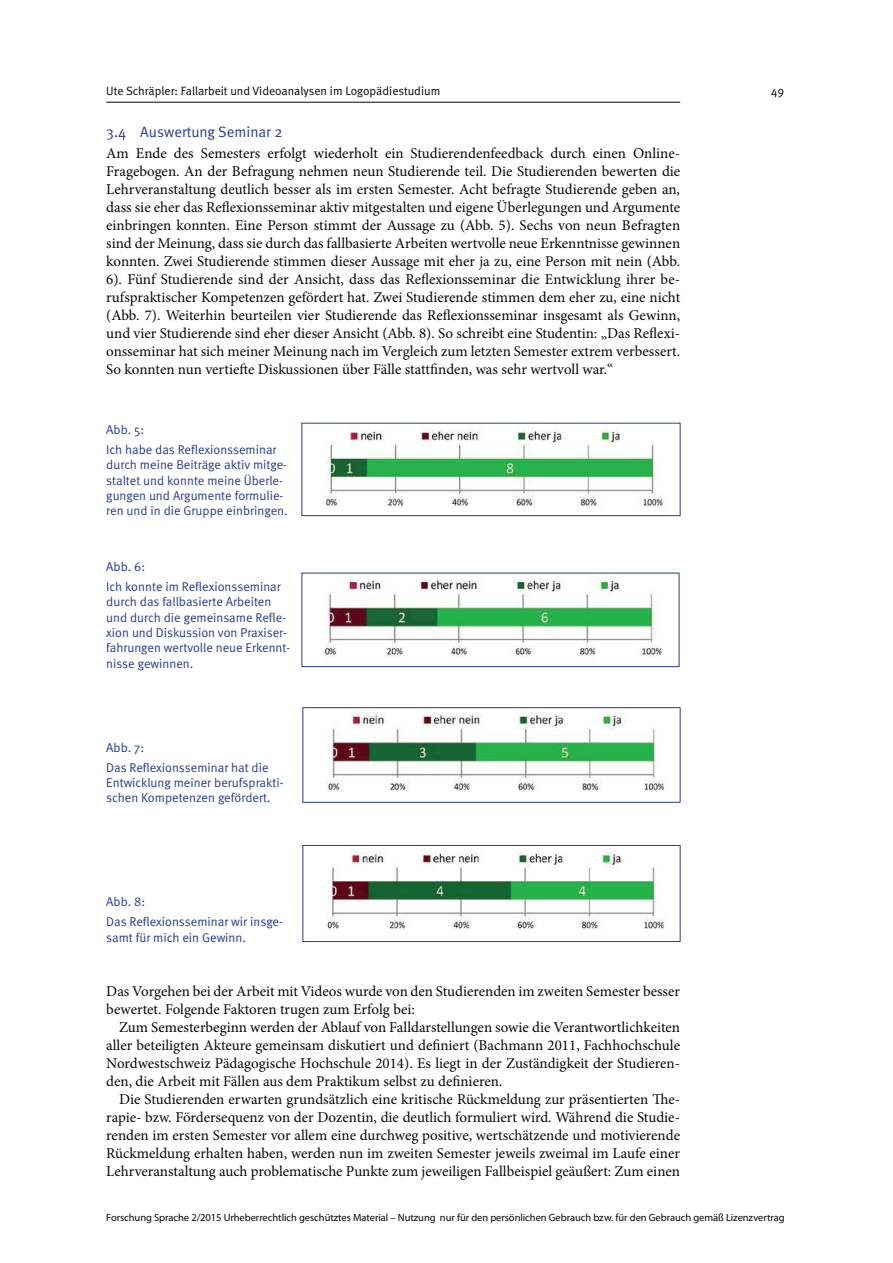
<style>
.page{position:relative;width:893px;height:1263px;background:#fff}
.page>*{position:absolute;margin:0;border:0;box-sizing:border-box;transform-origin:0 0}
.t1{font:15px/18px "Minion Pro";color:#040809;text-align:justify}
.t2{font:15px "Meta Normal";color:#263d8d}
.t3{font:12.75px/15.3px "Meta Normal";color:#263d8d}
.t4{font:12px "Meta Normal";color:#040809}
.t5{font:10.5px "Myriad Pro";letter-spacing:-.005em;color:#040809}
</style>
<div class="page">
<hr style="left:106px;top:102px;width:574px;height:1px;background:#040809">
<img style="left:325px;top:427px;width:338px;height:80px">
<div style="left:301px;top:423px;width:379px;height:93px;border:1px solid #263d8d"></div>
<img style="left:325px;top:575px;width:337px;height:82px">
<div style="left:301px;top:573px;width:378px;height:94px;border:1px solid #263d8d"></div>
<img style="left:326px;top:713px;width:342px;height:79px">
<div style="left:302px;top:707px;width:378px;height:96px;border:1px solid #263d8d"></div>
<img style="left:326px;top:849px;width:342px;height:80px">
<div style="left:302px;top:845px;width:378px;height:97px;border:1px solid #263d8d"></div>
<p class="t4" style="left:106px;top:87px;width:336px">Ute Schräpler: Fallarbeit und Videoanalysen im Logopädiestudium</p>
<p class="t4" style="left:771px;top:87px;width:15px">49</p>
<p class="t2" style="left:106px;top:126px;width:178px">3.4 Auswertung Seminar 2</p>
<p class="t1" style="left:106px;top:145px;width:575px">Am Ende des Semesters erfolgt wiederholt ein Studierendenfeedback durch einen Online-Fragebogen. An der Befragung nehmen neun Studierende teil. Die Studierenden bewerten die Lehrveranstaltung deutlich besser als im ersten Semester. Acht befragte Studierende geben an, dass sie eher das Reflexionsseminar aktiv mitgestalten und eigene Überlegungen und Argumente einbringen konnten. Eine Person stimmt der Aussage zu (Abb. 5). Sechs von neun Befragten sind der Meinung, dass sie durch das fallbasierte Arbeiten wertvolle neue Erkenntnisse gewinnen konnten. Zwei Studierende stimmen dieser Aussage mit eher ja zu, eine Person mit nein (Abb.<br>6). Fünf Studierende sind der Ansicht, dass das Reflexionsseminar die Entwicklung ihrer be&shy;rufspraktischer Kompetenzen gefördert hat. Zwei Studierende stimmen dem eher zu, eine nicht (Abb. 7). Weiterhin beurteilen vier Studierende das Reflexionsseminar insgesamt als Gewinn, und vier Studierende sind eher dieser Ansicht (Abb. 8). So schreibt eine Studentin: „Das Reflexi&shy;onsseminar hat sich meiner Meinung nach im Vergleich zum letzten Semester extrem verbessert.<br>So konnten nun vertiefte Diskussionen über Fälle stattfinden, was sehr wertvoll war.“</p>
<p class="t3" style="left:106px;top:421px;width:172px;line-height:19.8px">Abb. 5:<br>Ich habe das Reflexionsseminar</p>
<p class="t3" style="left:106px;top:458px;width:183px">durch meine Beiträge aktiv mitge&shy;staltet und konnte meine Überle&shy;gungen und Argumente formulie&shy;ren und in die Gruppe einbringen.</p>
<p class="t3" style="left:106px;top:558px;width:176px;line-height:19.8px">Abb. 6:<br>Ich konnte im Reflexionsseminar</p>
<p class="t3" style="left:106px;top:595px;width:185px">durch das fallbasierte Arbeiten und durch die gemeinsame Refle&shy;xion und Diskussion von Praxiser&shy;fahrungen wertvolle neue Erkennt&shy;nisse gewinnen.</p>
<p class="t3" style="left:106px;top:739px;width:164px;line-height:19.8px">Abb. 7:<br>Das Reflexionsseminar hat die</p>
<p class="t3" style="left:106px;top:776px;width:179px">Entwicklung meiner berufsprakti&shy;schen Kompetenzen gefördert.</p>
<p class="t3" style="left:106px;top:893px;width:178px;line-height:19.8px">Abb. 8:<br>Das Reflexionsseminar wir insge-</p>
<p class="t3" style="left:106px;top:930px;width:141px">samt für mich ein Gewinn.</p>
<p class="t1" style="left:106px;top:983px;width:575px">Das Vorgehen bei der Arbeit mit Videos wurde von den Studierenden im zweiten Semester besser bewertet. Folgende Faktoren trugen zum Erfolg bei:</p>
<p class="t1" style="left:106px;top:1019px;width:575px;text-indent:13px">Zum Semesterbeginn werden der Ablauf von Falldarstellungen sowie die Verantwortlichkeiten aller beteiligten Akteure gemeinsam diskutiert und definiert (Bachmann 2011, Fachhochschule Nordwestschweiz Pädagogische Hochschule 2014). Es liegt in der Zuständigkeit der Studieren&shy;den, die Arbeit mit Fällen aus dem Praktikum selbst zu definieren.</p>
<p class="t1" style="left:106px;top:1091px;width:575px;text-indent:13px">Die Studierenden erwarten grundsätzlich eine kritische Rückmeldung zur präsentierten The&shy;rapie- bzw. Fördersequenz von der Dozentin, die deutlich formuliert wird. Während die Studie&shy;renden im ersten Semester vor allem eine durchweg positive, wertschätzende und motivierende Rückmeldung erhalten haben, werden nun im zweiten Semester jeweils zweimal im Laufe einer Lehrveranstaltung auch problematische Punkte zum jeweiligen Fallbeispiel geäußert: Zum einen</p>
<p class="t5" style="left:106px;top:1213px;width:680px">Forschung Sprache 2/2015 Urheberrechtlich geschütztes Material – Nutzung nur für den persönlichen Gebrauch bzw. für den Gebrauch gemäß Lizenzvertrag</p>
</div>
